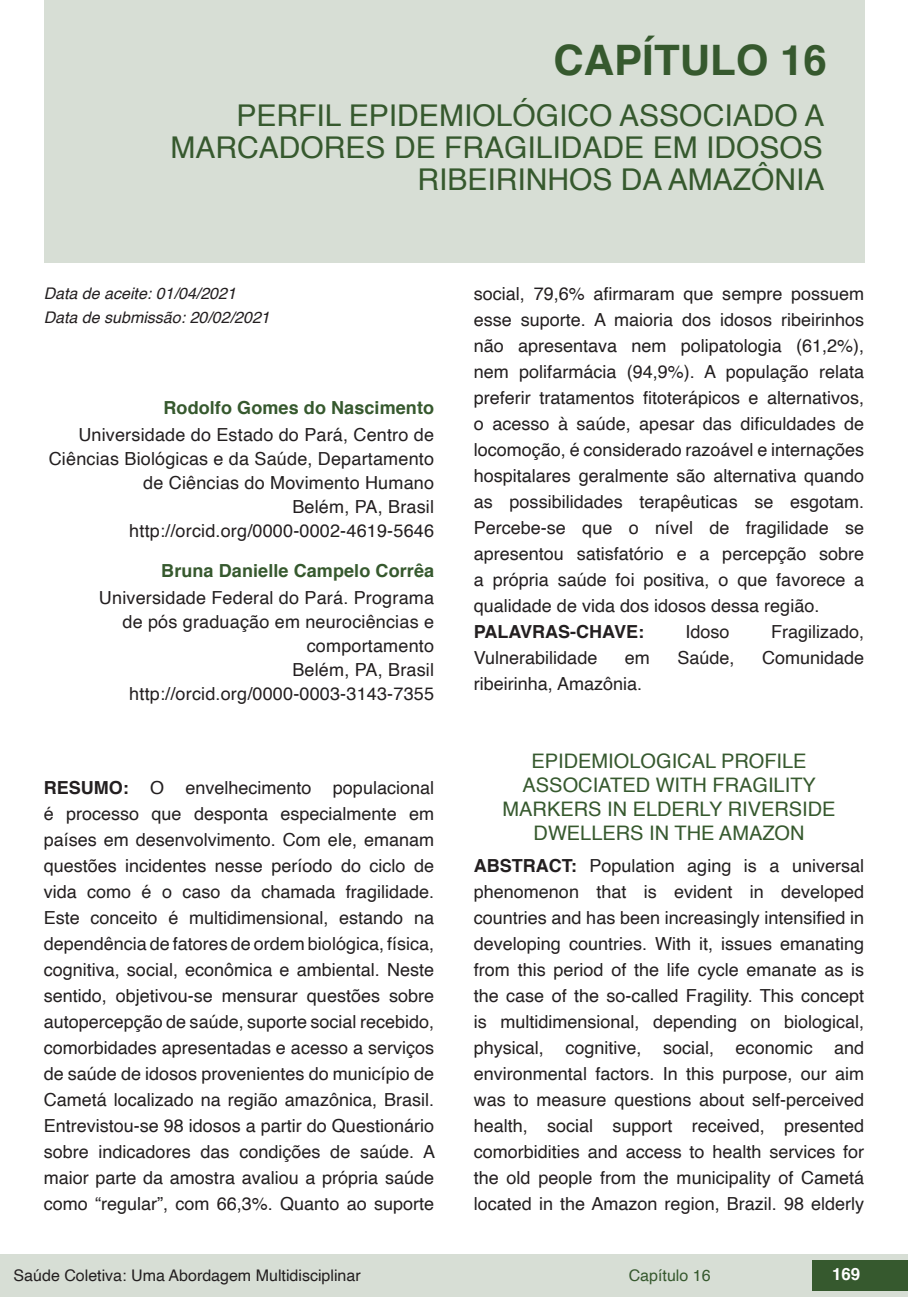
<style>
.page{position:relative;width:908px;height:1304px;background:#fff}
.page>*{position:absolute;margin:0;border:0;box-sizing:border-box;transform-origin:0 0}
.capítulos{font:700 42px "Helvetica";color:#36592e}
.nome_artigos{font:30px/32px "Helvetica";color:#36592e;text-align:right}
.título_Inglês{font:20px/24px "Helvetica";color:#36592e;text-align:center}
.Resumos_e_PC_TXT{font:18px/26px "Helvetica";color:#231f20;text-align:justify}
.info_autores{font:18px/24px "Helvetica";letter-spacing:.01em;color:#231f20;text-align:right}
.nome_autores{font:700 18px "Helvetica";letter-spacing:.005em;color:#36592e}
.Resumos_e_PC_TXT-2{font:700 18px "Helvetica";color:#231f20}
.t1{font:700 16.8px "Helvetica";color:#fff}
.data{font:italic 16px "Helvetica";color:#231f20}
.t2{font:16px "Helvetica";color:#231f20}
.t3{font:16px "Helvetica";color:#36592e}
.s1{font-weight:700}
</style>
<div class="page">
<div style="left:0;top:1254px;width:906px;height:43px;background:#d7ded5"></div>
<div style="left:812px;top:1261px;width:95px;height:30px;background:#36592e"></div>
<div style="left:44px;top:0;width:819px;height:263px;background:#d7ded5"></div>
<p class="capítulos" style="left:553px;top:26px;width:275px">CAPÍTULO 16</p>
<p class="nome_artigos" style="left:170px;top:101px;width:655px">PERFIL EPIDEMIOLÓGICO ASSOCIADO A<br>MARCADORES DE FRAGILIDADE EM IDOSOS<br>RIBEIRINHOS DA AMAZÔNIA</p>
<p class="data" style="left:44px;top:280px;width:194px">Data de aceite: 01/04/2021</p>
<p class="data" style="left:44px;top:304px;width:227px">Data de submissão: 20/02/2021</p>
<p class="nome_autores" style="left:163px;top:393px;width:272px">Rodolfo Gomes do Nascimento</p>
<p class="info_autores" style="left:49px;top:423px;width:386px">Universidade do Estado do Pará, Centro de<br>Ciências Biológicas e da Saúde, Departamento de Ciências do Movimento Humano</p>
<p class="info_autores" style="left:292px;top:495px;width:143px">Belém, PA, Brasil</p>
<p class="info_autores" style="left:129px;top:519px;width:306px">http://orcid.org/0000-0002-4619-5646</p>
<p class="nome_autores" style="left:161px;top:556px;width:274px">Bruna Danielle Campelo Corrêa</p>
<p class="info_autores" style="left:99px;top:586px;width:336px">Universidade Federal do Pará. Programa de pós graduação em neurociências e comportamento</p>
<p class="info_autores" style="left:292px;top:658px;width:143px">Belém, PA, Brasil</p>
<p class="info_autores" style="left:129px;top:682px;width:306px">http://orcid.org/0000-0003-3143-7355</p>
<p class="Resumos_e_PC_TXT" style="left:44px;top:775px;width:393px"><span class="s1">RESUMO:</span> O envelhecimento populacional é processo que desponta especialmente em países em desenvolvimento. Com ele, emanam questões incidentes nesse período do ciclo de vida como é o caso da chamada fragilidade.<br>Este conceito é multidimensional, estando na dependência de fatores de ordem biológica, física, cognitiva, social, econômica e ambiental. Neste sentido, objetivou-se mensurar questões sobre autopercepção de saúde, suporte social recebido, comorbidades apresentadas e acesso a serviços de saúde de idosos provenientes do município de Cametá localizado na região amazônica, Brasil.<br>Entrevistou-se 98 idosos a partir do Questionário sobre indicadores das condições de saúde. A maior parte da amostra avaliou a própria saúde como “regular”, com 66,3%. Quanto ao suporte</p>
<p class="Resumos_e_PC_TXT" style="left:473px;top:281px;width:392px">social, 79,6% afirmaram que sempre possuem esse suporte. A maioria dos idosos ribeirinhos não apresentava nem polipatologia (61,2%), nem polifarmácia (94,9%). A população relata preferir tratamentos fitoterápicos e alternativos, o acesso à saúde, apesar das dificuldades de locomoção, é considerado razoável e internações hospitalares geralmente são alternativa quando as possibilidades terapêuticas se esgotam.<br>Percebe-se que o nível de fragilidade se apresentou satisfatório e a percepção sobre a própria saúde foi positiva, o que favorece a qualidade de vida dos idosos dessa região.</p>
<p class="Resumos_e_PC_TXT-2" style="left:473px;top:617px;width:172px">PALAVRAS-CHAVE:</p>
<p class="Resumos_e_PC_TXT" style="left:685px;top:619px;width:46px">Idoso</p>
<p class="Resumos_e_PC_TXT" style="left:770px;top:619px;width:95px">Fragilizado,</p>
<p class="Resumos_e_PC_TXT" style="left:473px;top:645px;width:125px">Vulnerabilidade</p>
<p class="Resumos_e_PC_TXT" style="left:624px;top:645px;width:27px">em</p>
<p class="Resumos_e_PC_TXT" style="left:677px;top:645px;width:59px">Saúde,</p>
<p class="Resumos_e_PC_TXT" style="left:761px;top:645px;width:104px">Comunidade</p>
<p class="Resumos_e_PC_TXT" style="left:473px;top:671px;width:170px">ribeirinha, Amazônia.</p>
<p class="título_Inglês" style="left:502px;top:750px;width:334px">EPIDEMIOLOGICAL PROFILE<br>ASSOCIATED WITH FRAGILITY<br>MARKERS IN ELDERLY RIVERSIDE<br>DWELLERS IN THE AMAZON</p>
<p class="Resumos_e_PC_TXT" style="left:473px;top:853px;width:392px"><span class="s1">ABSTRACT:</span> Population aging is a universal phenomenon that is evident in developed countries and has been increasingly intensified in developing countries. With it, issues emanating from this period of the life cycle emanate as is the case of the so-called Fragility. This concept is multidimensional, depending on biological, physical, cognitive, social, economic and environmental factors. In this purpose, our aim was to measure questions about self-perceived health, social support received, presented comorbidities and access to health services for the old people from the municipality of Cametá located in the Amazon region, Brazil. 98 elderly</p>
<p class="t2" style="left:14px;top:1263px;width:348px">Saúde Coletiva: Uma Abordagem Multidisciplinar</p>
<p class="t3" style="left:628px;top:1263px;width:83px">Capítulo 16</p>
<p class="t1" style="left:831px;top:1261px;width:30px">169</p>
</div>
